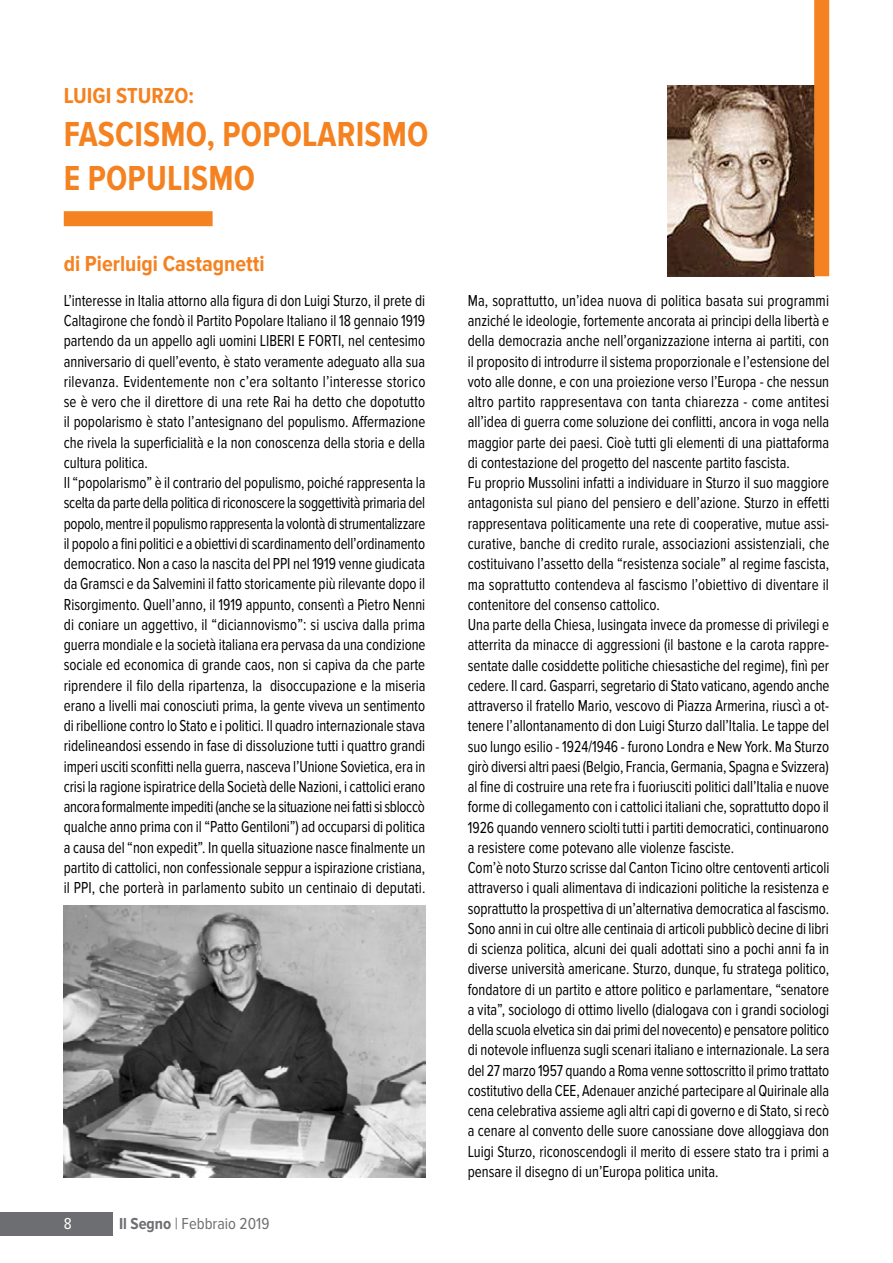
<style>
.page{position:relative;width:893px;height:1263px;background:#fff}
.page>*{position:absolute;margin:0;border:0;box-sizing:border-box;transform-origin:0 0}
.t1{font:700 36px/43.2px "Proxima Nova Cond";letter-spacing:.005em;color:#f58220;scale:.95 1}
.t2{font:700 22.5px "Proxima Nova Cond";color:#f58220}
.t3{font:16.5px/20.2px "Proxima Nova Cond";color:#000;scale:.9 1}
.t4{font:16.5px "Proxima Nova Cond";color:#6d6e71}
.t5{font:16.5px "Proxima Nova Cond";color:#fff}
.s1{font-weight:700}
</style>
<div class="page">
<div style="left:0;top:1212px;width:113px;height:23px;background:#6d6e71"></div>
<div style="left:64px;top:211px;width:149px;height:15px;background:#f58220"></div>
<img style="left:64px;top:905px;width:361px;height:273px">
<img style="left:668px;top:85px;width:146px;height:191px">
<div style="left:814px;top:0;width:15px;height:276px;background:#f58220"></div>
<h2 class="t2" style="left:64px;top:83px;width:132px">LUIGI STURZO:</h2>
<h1 class="t1" style="left:64px;top:114px;width:385px">FASCISMO, POPOLARISMO<br>E POPULISMO</h1>
<h2 class="t2" style="left:64px;top:251px;width:202px">di Pierluigi Castagnetti</h2>
<p class="t3" style="left:64px;top:291px;width:403px">L’interesse in Italia attorno alla figura di don Luigi Sturzo, il prete di Caltagirone che fondò il Partito Popolare Italiano il 18 gennaio 1919 partendo da un appello agli uomini LIBERI E FORTI, nel centesimo anniversario di quell’evento, è stato veramente adeguato alla sua rilevanza. Evidentemente non c’era soltanto l’interesse storico se è vero che il direttore di una rete Rai ha detto che dopotutto il popolarismo è stato l’antesignano del populismo. Affermazione che rivela la superficialità e la non conoscenza della storia e della cultura politica.<br>Il “popolarismo” è il contrario del populismo, poiché rappresenta la scelta da parte della politica di riconoscere la soggettività primaria del popolo, mentre il populismo rappresenta la volontà di strumentalizzare il popolo a fini politici e a obiettivi di scardinamento dell’ordinamento democratico. Non a caso la nascita del PPI nel 1919 venne giudicata da Gramsci e da Salvemini il fatto storicamente più rilevante dopo il Risorgimento. Quell’anno, il 1919 appunto, consentì a Pietro Nenni di coniare un aggettivo, il “diciannovismo”: si usciva dalla prima guerra mondiale e la società italiana era pervasa da una condizione sociale ed economica di grande caos, non si capiva da che parte riprendere il filo della ripartenza, la disoccupazione e la miseria erano a livelli mai conosciuti prima, la gente viveva un sentimento di ribellione contro lo Stato e i politici. Il quadro internazionale stava ridelineandosi essendo in fase di dissoluzione tutti i quattro grandi imperi usciti sconfitti nella guerra, nasceva l’Unione Sovietica, era in crisi la ragione ispiratrice della Società delle Nazioni, i cattolici erano ancora formalmente impediti (anche se la situazione nei fatti si sbloccò qualche anno prima con il “Patto Gentiloni”) ad occuparsi di politica a causa del “non expedit”. In quella situazione nasce finalmente un partito di cattolici, non confessionale seppur a ispirazione cristiana, il PPI, che porterà in parlamento subito un centinaio di deputati.</p>
<p class="t3" style="left:468px;top:291px;width:403px">Ma, soprattutto, un’idea nuova di politica basata sui programmi anziché le ideologie, fortemente ancorata ai principi della libertà e della democrazia anche nell’organizzazione interna ai partiti, con il proposito di introdurre il sistema proporzionale e l’estensione del voto alle donne, e con una proiezione verso l’Europa - che nessun altro partito rappresentava con tanta chiarezza - come antitesi all’idea di guerra come soluzione dei conflitti, ancora in voga nella maggior parte dei paesi. Cioè tutti gli elementi di una piattaforma di contestazione del progetto del nascente partito fascista.<br>Fu proprio Mussolini infatti a individuare in Sturzo il suo maggiore antagonista sul piano del pensiero e dell’azione. Sturzo in effetti rappresentava politicamente una rete di cooperative, mutue assi&shy;curative, banche di credito rurale, associazioni assistenziali, che costituivano l’assetto della “resistenza sociale” al regime fascista, ma soprattutto contendeva al fascismo l’obiettivo di diventare il contenitore del consenso cattolico.<br>Una parte della Chiesa, lusingata invece da promesse di privilegi e atterrita da minacce di aggressioni (il bastone e la carota rappre&shy;sentate dalle cosiddette politiche chiesastiche del regime), finì per cedere. Il card. Gasparri, segretario di Stato vaticano, agendo anche attraverso il fratello Mario, vescovo di Piazza Armerina, riuscì a ot&shy;tenere l’allontanamento di don Luigi Sturzo dall’Italia. Le tappe del suo lungo esilio - 1924/1946 - furono Londra e New York. Ma Sturzo girò diversi altri paesi (Belgio, Francia, Germania, Spagna e Svizzera) al fine di costruire una rete fra i fuoriusciti politici dall’Italia e nuove forme di collegamento con i cattolici italiani che, soprattutto dopo il 1926 quando vennero sciolti tutti i partiti democratici, continuarono a resistere come potevano alle violenze fasciste.<br>Com’è noto Sturzo scrisse dal Canton Ticino oltre centoventi articoli attraverso i quali alimentava di indicazioni politiche la resistenza e soprattutto la prospettiva di un’alternativa democratica al fascismo.<br>Sono anni in cui oltre alle centinaia di articoli pubblicò decine di libri di scienza politica, alcuni dei quali adottati sino a pochi anni fa in diverse università americane. Sturzo, dunque, fu stratega politico, fondatore di un partito e attore politico e parlamentare, “senatore a vita”, sociologo di ottimo livello (dialogava con i grandi sociologi della scuola elvetica sin dai primi del novecento) e pensatore politico di notevole influenza sugli scenari italiano e internazionale. La sera del 27 marzo 1957 quando a Roma venne sottoscritto il primo trattato costitutivo della CEE, Adenauer anziché partecipare al Quirinale alla cena celebrativa assieme agli altri capi di governo e di Stato, si recò a cenare al convento delle suore canossiane dove alloggiava don Luigi Sturzo, riconoscendogli il merito di essere stato tra i primi a pensare il disegno di un’Europa politica unita.</p>
<p class="t5" style="left:64px;top:1214px;width:10px">8</p>
<p class="t4" style="left:119px;top:1214px;width:152px"><span class="s1">Il Segno</span> | Febbraio 2019</p>
</div>
